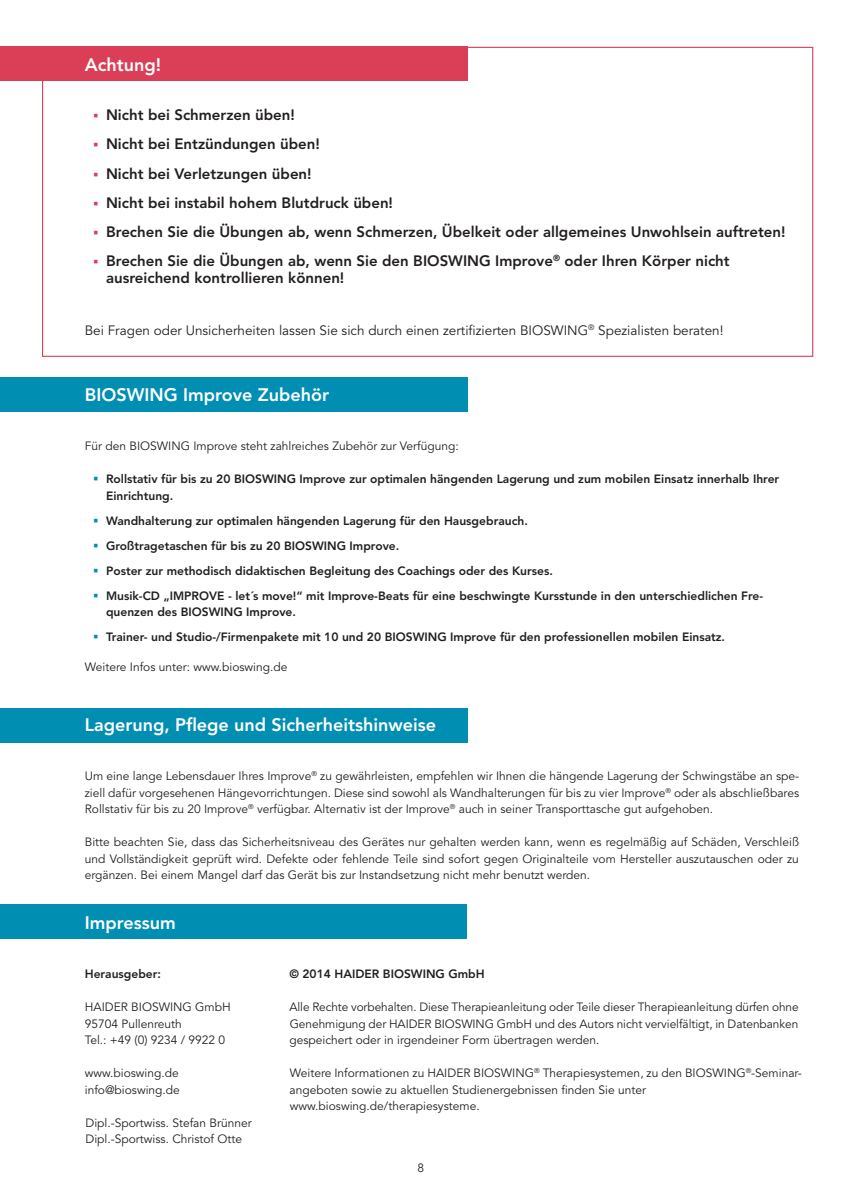
<style>
.page{position:relative;width:842px;height:1191px;background:#fff}
.page>*{position:absolute;margin:0;border:0;box-sizing:border-box;transform-origin:0 0}
.t1{font:800 18px "Avenir";color:#fff}
.t2{font:800 15px/29.2px "Avenir";color:#231f20}
.t3{font:13.5px "Avenir";color:#231f20}
.t4{font:12px/16.5px "Avenir";color:#231f20}
.t5{font:800 12px/25px "Avenir";color:#231f20}
.t6{font:12px "Avenir LT Com";color:#231f20}
</style>
<div class="page">
<div style="left:0;top:47px;width:467px;height:34px;background:#da3f57"></div>
<div style="left:0;top:377px;width:467px;height:34px;background:#008fb3"></div>
<div style="left:0;top:905px;width:466px;height:34px;background:#008fb3"></div>
<div style="left:0;top:708px;width:467px;height:34px;background:#008fb3"></div>
<h1 class="t1" style="left:85px;top:54px;width:78px">Achtung!</h1>
<p class="t2" style="left:106px;top:100px;width:681px">Nicht bei Schmerzen üben!<br>Nicht bei Entzündungen üben!<br>Nicht bei Verletzungen üben!<br>Nicht bei instabil hohem Blutdruck üben!<br>Brechen Sie die Übungen ab, wenn Schmerzen, Übelkeit oder allgemeines Unwohlsein auftreten!<br>Brechen Sie die Übungen ab, wenn Sie den BIOSWING Improve<sup>®</sup> oder Ihren Körper nicht</p>
<p class="t2" style="left:106px;top:263px;width:240px">ausreichend kontrollieren können!</p>
<p class="t3" style="left:85px;top:322px;width:640px">Bei Fragen oder Unsicherheiten lassen Sie sich durch einen zertifizierten BIOSWING<sup>®</sup> Spezialisten beraten!</p>
<h1 class="t1" style="left:85px;top:384px;width:246px">BIOSWING Improve Zubehör</h1>
<p class="t4" style="left:85px;top:438px;width:375px">Für den BIOSWING Improve steht zahlreiches Zubehör zur Verfügung:</p>
<p class="t5" style="left:106px;top:471px;width:675px;line-height:16.5px">Rollstativ für bis zu 20 BIOSWING Improve zur optimalen hängenden Lagerung und zum mobilen Einsatz innerhalb Ihrer<br>Einrichtung.</p>
<p class="t5" style="left:106px;top:508px;width:659px">Wandhalterung zur optimalen hängenden Lagerung für den Hausgebrauch.<br>Großtragetaschen für bis zu 20 BIOSWING Improve.<br>Poster zur methodisch didaktischen Begleitung des Coachings oder des Kurses.<br>Musik-CD „IMPROVE - let´s move!“ mit Improve-Beats für eine beschwingte Kursstunde in den unterschiedlichen Fre-</p>
<p class="t5" style="left:106px;top:599px;width:621px">quenzen des BIOSWING Improve.<br>Trainer- und Studio-/Firmenpakete mit 10 und 20 BIOSWING Improve für den professionellen mobilen Einsatz.</p>
<p class="t4" style="left:85px;top:658px;width:204px">Weitere Infos unter: www.bioswing.de</p>
<h1 class="t1" style="left:85px;top:714px;width:353px">Lagerung, Pflege und Sicherheitshinweise</h1>
<p class="t4" style="left:85px;top:768px;width:716px;text-align:justify">Um eine lange Lebensdauer Ihres Improve<sup>®</sup> zu gewährleisten, empfehlen wir Ihnen die hängende Lagerung der Schwingstäbe an spe&shy;ziell dafür vorgesehenen Hängevorrichtungen. Diese sind sowohl als Wandhalterungen für bis zu vier Improve<sup>®</sup> oder als abschließbares Rollstativ für bis zu 20 Improve<sup>®</sup> verfügbar. Alternativ ist der Improve<sup>®</sup> auch in seiner Transporttasche gut aufgehoben.</p>
<p class="t4" style="left:85px;top:834px;width:716px;text-align:justify">Bitte beachten Sie, dass das Sicherheitsniveau des Gerätes nur gehalten werden kann, wenn es regelmäßig auf Schäden, Verschleiß und Vollständigkeit geprüft wird. Defekte oder fehlende Teile sind sofort gegen Originalteile vom Hersteller auszutauschen oder zu ergänzen. Bei einem Mangel darf das Gerät bis zur Instandsetzung nicht mehr benutzt werden.</p>
<h1 class="t1" style="left:85px;top:912px;width:92px">Impressum</h1>
<p class="t5" style="left:85px;top:961px;width:78px">Herausgeber:</p>
<p class="t4" style="left:85px;top:999px;width:147px">HAIDER BIOSWING GmbH<br>95704 Pullenreuth<br>Tel.: +49 (0) 9234 / 9922 0</p>
<p class="t4" style="left:85px;top:1065px;width:97px">www.bioswing.de info@bioswing.de</p>
<p class="t4" style="left:86px;top:1114px;width:168px">Dipl.-Sportwiss. Stefan Brünner<br>Dipl.-Sportwiss. Christof Otte</p>
<p class="t5" style="left:289px;top:961px;width:197px">© 2014 HAIDER BIOSWING GmbH</p>
<p class="t4" style="left:289px;top:999px;width:511px;text-align:justify">Alle Rechte vorbehalten. Diese Therapieanleitung oder Teile dieser Therapieanleitung dürfen ohne Genehmigung der HAIDER BIOSWING GmbH und des Autors nicht vervielfältigt, in Datenbanken gespeichert oder in irgendeiner Form übertragen werden.</p>
<p class="t4" style="left:290px;top:1065px;width:514px">Weitere Informationen zu HAIDER BIOSWING<sup>®</sup> Therapiesystemen, zu den BIOSWING<sup>®</sup>-Seminar&shy;angeboten sowie zu aktuellen Studienergebnissen finden Sie unter www.bioswing.de/therapiesysteme.</p>
<p class="t6" style="left:418px;top:1160px;width:8px">8</p>
</div>
